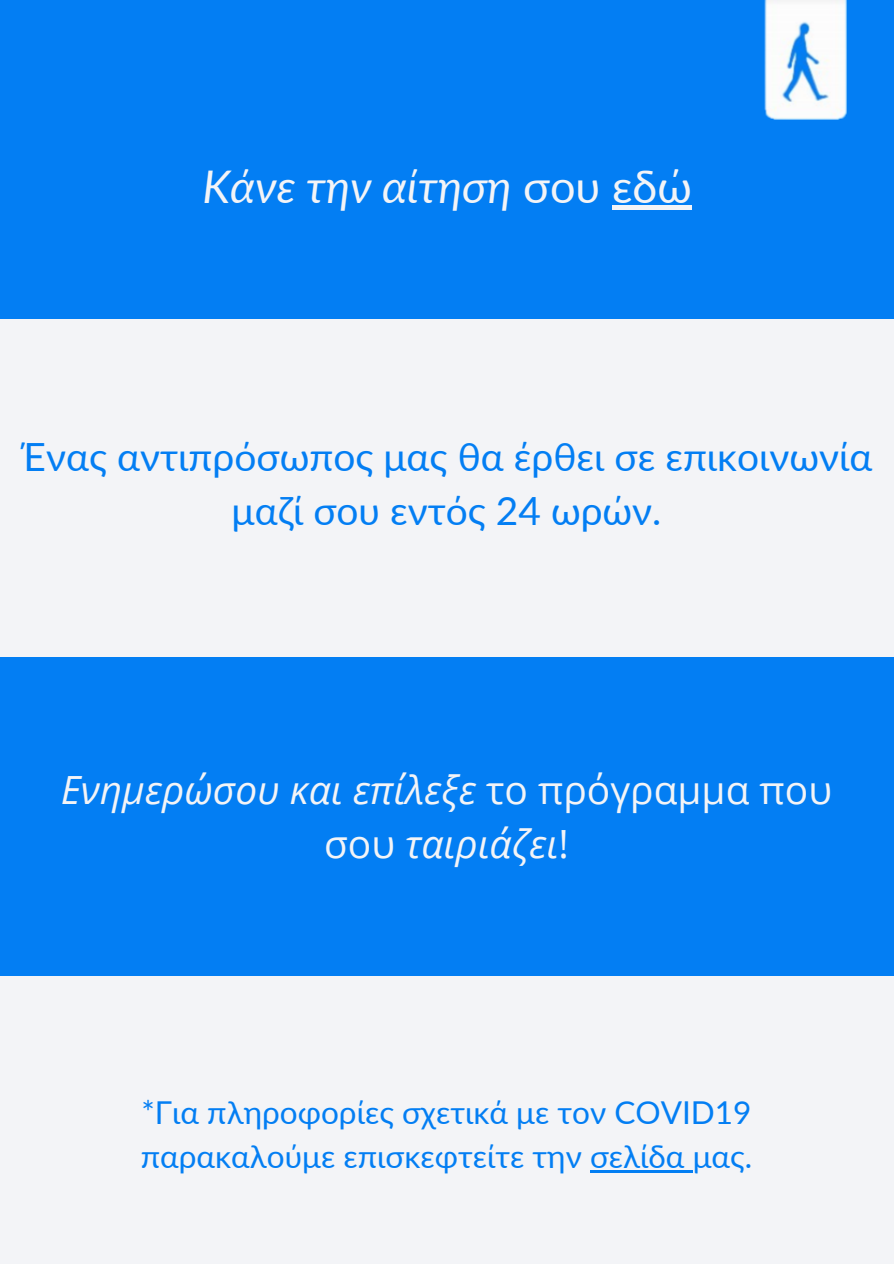
<style>
.page{position:relative;width:894px;height:1264px;background:#fff}
.page>*{position:absolute;margin:0;border:0;box-sizing:border-box;transform-origin:0 0}
.t1{font:italic 45px "Lato";color:#f3f4f7}
.t2{font:38.85px/54px "Lato";color:#037ef3;text-align:center}
.t3{font:italic 38.85px/54px "Open Sans";color:#f3f4f7;text-align:center}
.t4{font:31.5px/44px "Lato";color:#037ef3}
.s1{font-style:normal}
</style>
<div class="page">
<div style="left:0;top:0;width:893px;height:1263px;background:#f3f4f7"></div>
<div style="left:0;top:0;width:893px;height:319px;background:#037ef3"></div>
<div style="left:0;top:657px;width:893px;height:318px;background:#037ef3"></div>
<div style="left:612px;top:205px;width:79px;height:5px;background:#f3f4f7"></div>
<hr style="left:590px;top:1169px;width:102px;height:3px;background:#037ef3">
<img style="left:764px;top:0;width:83px;height:120px">
<p class="t1" style="left:202px;top:158px;width:490px">Κάνε την αίτηση <span class="s1">σου εδώ</span></p>
<p class="t2" style="left:21px;top:428px;width:853px">Ένας αντιπρόσωπος μας θα έρθει σε επικοινωνία μαζί σου εντός 24 ωρών.</p>
<p class="t3" style="left:61px;top:761px;width:772px">Ενημερώσου και επίλεξε <span class="s1">το πρόγραμμα που σου</span> ταιριάζει<span class="s1">!</span></p>
<p class="t4" style="left:141px;top:1089px;width:613px">*Για πληροφορίες σχετικά με τον COVID19 παρακαλούμε επισκεφτείτε την σελίδα μας.</p>
</div>
